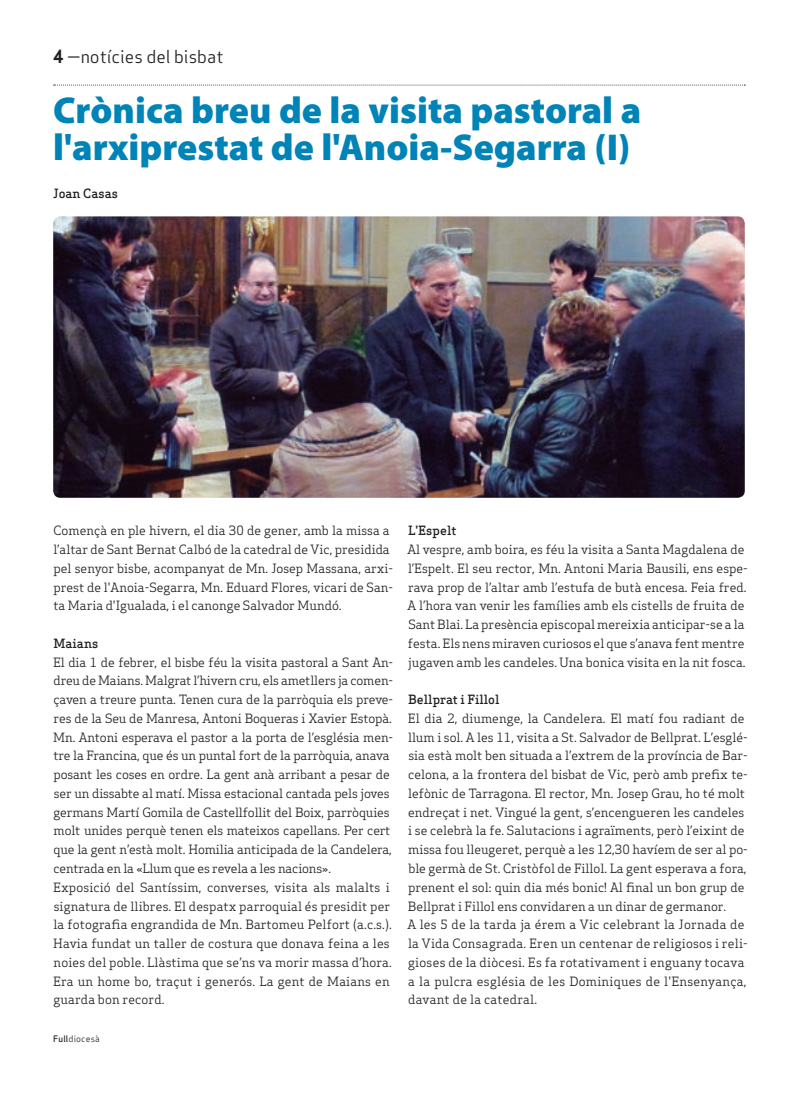
<style>
.page{position:relative;width:798px;height:1099px;background:#fff}
.page>*{position:absolute;margin:0;border:0;box-sizing:border-box;transform-origin:0 0}
.Titulars{font:900 37.5px/37.5px "Myriad Pro";color:#0083b6}
.Capçalera{font:17.5px "Apex Sans Book T";color:#231f20}
.Text_General{font:12.5px/18.8px "Apex Serif";color:#231f20}
.Text_General-2{font:12.5px/18.8px "Apex Serif";letter-spacing:.02em;color:#231f20}
.Text_General-3{font:500 12.5px "Apex Serif";color:#231f20}
.Autors{font:500 12.5px "Apex Serif";color:#231f20}
.Data_Peu{font:8.75px "Apex Sans Book T";letter-spacing:.02em;color:#231f20}
.s1{font-family:"Apex Sans Bold T"}
.s2{font-family:"Apex Sans Medium T"}
</style>
<div class="page">
<svg style="left:54px;top:85px;width:691px;height:1px"></svg>
<img style="left:53px;top:216px;width:691px;height:282px">
<p class="Capçalera" style="left:53px;top:46px;width:172px"><span class="s1">4</span> —notícies del bisbat</p>
<p class="Titulars" style="left:53px;top:90px;width:589px">Crònica breu de la visita pastoral a l'arxiprestat de l'Anoia-Segarra (I)</p>
<p class="Autors" style="left:53px;top:185px;width:66px">Joan Casas</p>
<p class="Text_General" style="left:53px;top:521px;width:341px">Començà en ple hivern, el dia 30 de gener, amb la missa a l’altar de Sant Bernat Calbó de la catedral de Vic, presidida pel senyor bisbe, acompanyat de Mn. Josep Massana, arxi&shy;prest de l'Anoia-Segarra, Mn. Eduard Flores, vicari de San&shy;ta Maria d'Igualada, i el canonge Salvador Mundó.</p>
<p class="Text_General-3" style="left:53px;top:635px;width:46px">Maians</p>
<p class="Text_General" style="left:53px;top:652px;width:341px">El dia 1 de febrer, el bisbe féu la visita pastoral a Sant An&shy;dreu de Maians. Malgrat l’hivern cru, els ametllers ja comen&shy;çaven a treure punta. Tenen cura de la parròquia els preve&shy;res de la Seu de Manresa, Antoni Boqueras i Xavier Estopà.<br>Mn. Antoni esperava el pastor a la porta de l’església men&shy;tre la Francina, que és un puntal fort de la parròquia, anava posant les coses en ordre. La gent anà arribant a pesar de ser un dissabte al matí. Missa estacional cantada pels joves germans Martí Gomila de Castellfollit del Boix, parròquies molt unides perquè tenen els mateixos capellans. Per cert que la gent n’està molt. Homilia anticipada de la Candelera, centrada en la «Llum que es revela a les nacions».</p>
<p class="Text_General" style="left:53px;top:877px;width:340px">Exposició del Santíssim, converses, visita als malalts i signatura de llibres. El despatx parroquial és presidit per la fotografia engrandida de Mn. Bartomeu Pelfort (a.c.s.).<br>Havia fundat un taller de costura que donava feina a les noies del poble. Llàstima que se’ns va morir massa d’hora.<br>Era un home bo, traçut i generós. La gent de Maians en guarda bon record.</p>
<p class="Data_Peu" style="left:53px;top:1032px;width:48px"><span class="s2">Full</span>diocesà</p>
<p class="Text_General-3" style="left:408px;top:523px;width:50px">L'Espelt</p>
<p class="Text_General" style="left:407px;top:540px;width:342px">Al vespre, amb boira, es féu la visita a Santa Magdalena de l’Espelt. El seu rector, Mn. Antoni Maria Bausili, ens espe&shy;rava prop de l’altar amb l’estufa de butà encesa. Feia fred.<br>A l’hora van venir les famílies amb els cistells de fruita de Sant Blai. La presència episcopal mereixia anticipar-se a la festa. Els nens miraven curiosos el que s’anava fent mentre jugaven amb les candeles. Una bonica visita en la nit fosca.</p>
<p class="Text_General-3" style="left:408px;top:691px;width:93px">Bellprat i Fillol</p>
<p class="Text_General" style="left:408px;top:708px;width:341px">El dia 2, diumenge, la Candelera. El matí fou radiant de llum i sol. A les 11, visita a St. Salvador de Bellprat. L’esglé&shy;sia està molt ben situada a l’extrem de la província de Bar&shy;celona, a la frontera del bisbat de Vic, però amb prefix te&shy;lefònic de Tarragona. El rector, Mn. Josep Grau, ho té molt endreçat i net. Vingué la gent, s’encengueren les candeles i se celebrà la fe. Salutacions i agraïments, però l’eixint de missa fou lleugeret, perquè a les 12,30 havíem de ser al po&shy;ble germà de St. Cristòfol de Fillol. La gent esperava a fora, prenent el sol: quin dia més bonic! Al final un bon grup de Bellprat i Fillol ens convidaren a un dinar de germanor.</p>
<p class="Text_General-2" style="left:407px;top:915px;width:342px">A les 5 de la tarda ja érem a Vic celebrant la Jornada de la Vida Consagrada. Eren un centenar de religiosos i reli&shy;gioses de la diòcesi. Es fa rotativament i enguany tocava a la pulcra església de les Dominiques de l'Ensenyança, davant de la catedral.</p>
</div>
